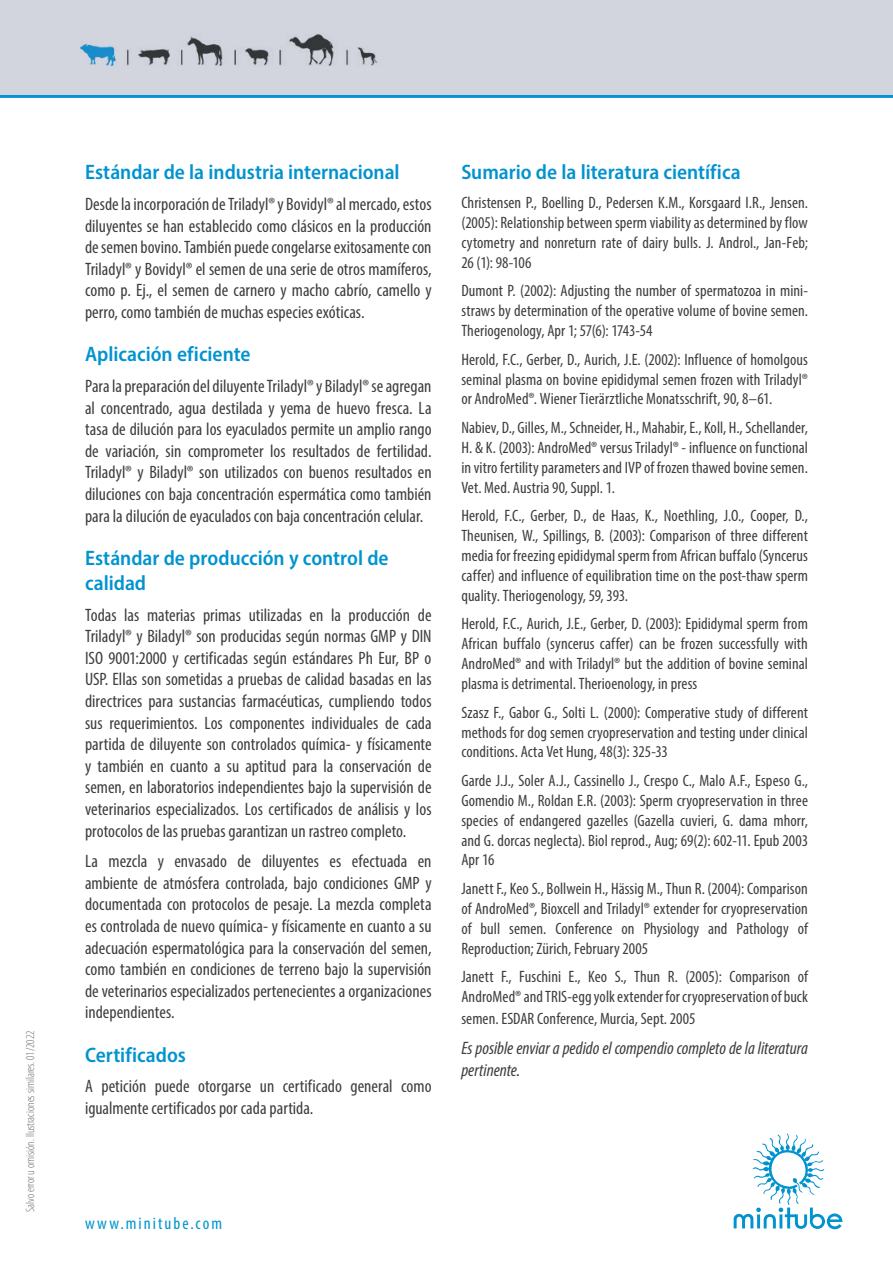
<style>
.page{position:relative;width:893px;height:1263px;background:#fff}
.page>*{position:absolute;margin:0;border:0;box-sizing:border-box;transform-origin:0 0}
.t1{font:600 semi-condensed 21px/25.2px "Myriad Pro";color:#0093d0}
.t2{font:condensed 18px/21.6px "Myriad Pro";color:#3e3e3f;text-align:justify}
.t3{font:italic condensed 18px/21.6px "Myriad Pro";color:#3e3e3f}
.t4{font:condensed 17.25px "Myriad Pro";letter-spacing:.12em;color:#0093d0}
.t5{font:condensed 16.5px/19.8px "Myriad Pro";letter-spacing:.005em;color:#3e3e3f;text-align:justify}
.t6{font:300 condensed 12px "Myriad Pro";color:#6c6d70}
</style>
<div class="page">
<svg style="left:734px;top:1133px;width:108px;height:96px"></svg>
<hr style="left:0;top:95px;width:893px;height:3px;background:#0093d0">
<div style="left:0;top:0;width:893px;height:95px;background:#d2d4de"></div>
<p class="t6" style="left:23px;top:1212px;width:183px;rotate:-90deg">Salvo error u omisión. Ilustraciones similares. 01/2022</p>
<p class="t1" style="left:85px;top:159px;width:316px">Estándar de la industria internacional</p>
<p class="t2" style="left:85px;top:193px;width:348px">Desde la incorporación de Triladyl® y Bovidyl® al mercado, estos diluyentes se han establecido como clásicos en la producción de semen bovino. También puede congelarse exitosamente con Triladyl® y Bovidyl® el semen de una serie de otros mamíferos, como p. Ej., el semen de carnero y macho cabrío, camello y perro, como también de muchas especies exóticas.</p>
<p class="t1" style="left:85px;top:341px;width:167px">Aplicación eficiente</p>
<p class="t2" style="left:85px;top:375px;width:348px">Para la preparación del diluyente Triladyl® y Biladyl® se agregan al concentrado, agua destilada y yema de huevo fresca. La tasa de dilución para los eyaculados permite un amplio rango de variación, sin comprometer los resultados de fertilidad.<br>Triladyl® y Biladyl® son utilizados con buenos resultados en diluciones con baja concentración espermática como también para la dilución de eyaculados con baja concentración celular.</p>
<p class="t1" style="left:85px;top:545px;width:305px">Estándar de producción y control de calidad</p>
<p class="t2" style="left:85px;top:603px;width:348px">Todas las materias primas utilizadas en la producción de Triladyl® y Biladyl® son producidas según normas GMP y DIN ISO 9001:2000 y certificadas según estándares Ph Eur, BP o USP. Ellas son sometidas a pruebas de calidad basadas en las directrices para sustancias farmacéuticas, cumpliendo todos sus requerimientos. Los componentes individuales de cada partida de diluyente son controlados química- y físicamente y también en cuanto a su aptitud para la conservación de semen, en laboratorios independientes bajo la supervisión de veterinarios especializados. Los certificados de análisis y los protocolos de las pruebas garantizan un rastreo completo.</p>
<p class="t2" style="left:85px;top:850px;width:348px">La mezcla y envasado de diluyentes es efectuada en ambiente de atmósfera controlada, bajo condiciones GMP y documentada con protocolos de pesaje. La mezcla completa es controlada de nuevo química- y físicamente en cuanto a su adecuación espermatológica para la conservación del semen, como también en condiciones de terreno bajo la supervisión de veterinarios especializados pertenecientes a organizaciones independientes.</p>
<p class="t1" style="left:85px;top:1041px;width:102px">Certificados</p>
<p class="t2" style="left:85px;top:1075px;width:348px">A petición puede otorgarse un certificado general como igualmente certificados por cada partida.</p>
<p class="t1" style="left:461px;top:159px;width:281px">Sumario de la literatura científica</p>
<p class="t5" style="left:461px;top:193px;width:348px">Christensen P., Boelling D., Pedersen K.M., Korsgaard I.R., Jensen. (2005): Relationship between sperm viability as determined by flow cytometry and nonreturn rate of dairy bulls. J. Androl., Jan-Feb; 26 (1): 98-106</p>
<p class="t5" style="left:461px;top:281px;width:348px">Dumont P. (2002): Adjusting the number of spermatozoa in mini&shy;straws by determination of the operative volume of bovine semen.<br>Theriogenology, Apr 1; 57(6): 1743-54</p>
<p class="t5" style="left:461px;top:349px;width:348px">Herold, F.C., Gerber, D., Aurich, J.E. (2002): Influence of homolgous seminal plasma on bovine epididymal semen frozen with Triladyl® or AndroMed®. Wiener Tierärztliche Monatsschrift, 90, 8–61.</p>
<p class="t5" style="left:461px;top:418px;width:348px">Nabiev, D., Gilles, M., Schneider, H., Mahabir, E., Koll, H., Schellander, H. &amp; K. (2003): AndroMed® versus Triladyl® - influence on functional in vitro fertility parameters and IVP of frozen thawed bovine semen.<br>Vet. Med. Austria 90, Suppl. 1.</p>
<p class="t5" style="left:461px;top:506px;width:348px">Herold, F.C., Gerber, D., de Haas, K., Noethling, J.O., Cooper, D., Theunisen, W., Spillings, B. (2003): Comparison of three different media for freezing epididymal sperm from African buffalo (Syncerus caffer) and influence of equilibration time on the post-thaw sperm quality. Theriogenology, 59, 393.</p>
<p class="t5" style="left:461px;top:614px;width:348px">Herold, F.C., Aurich, J.E., Gerber, D. (2003): Epididymal sperm from African buffalo (syncerus caffer) can be frozen successfully with AndroMed® and with Triladyl® but the addition of bovine seminal plasma is detrimental. Therioenology, in press</p>
<p class="t5" style="left:461px;top:702px;width:348px">Szasz F., Gabor G., Solti L. (2000): Comperative study of different methods for dog semen cryopreservation and testing under clinical conditions. Acta Vet Hung, 48(3): 325-33</p>
<p class="t5" style="left:461px;top:770px;width:348px">Garde J.J., Soler A.J., Cassinello J., Crespo C., Malo A.F., Espeso G., Gomendio M., Roldan E.R. (2003): Sperm cryopreservation in three species of endangered gazelles (Gazella cuvieri, G. dama mhorr, and G. dorcas neglecta). Biol reprod., Aug; 69(2): 602-11. Epub 2003<br>Apr 16</p>
<p class="t5" style="left:461px;top:878px;width:348px">Janett F., Keo S., Bollwein H., Hässig M., Thun R. (2004): Comparison of AndroMed®, Bioxcell and Triladyl® extender for cryopreservation of bull semen. Conference on Physiology and Pathology of Reproduction; Zürich, February 2005</p>
<p class="t5" style="left:461px;top:967px;width:348px">Janett F., Fuschini E., Keo S., Thun R. (2005): Comparison of<br>AndroMed® and TRIS-egg yolk extender for cryopreservation of buck</p>
<p class="t5" style="left:461px;top:1008px;width:236px">semen. ESDAR Conference, Murcia, Sept. 2005</p>
<p class="t3" style="left:461px;top:1037px;width:348px">Es posible enviar a pedido el compendio completo de la literatura pertinente.</p>
<p class="t4" style="left:85px;top:1213px;width:139px">www.minitube.com</p>
</div>
